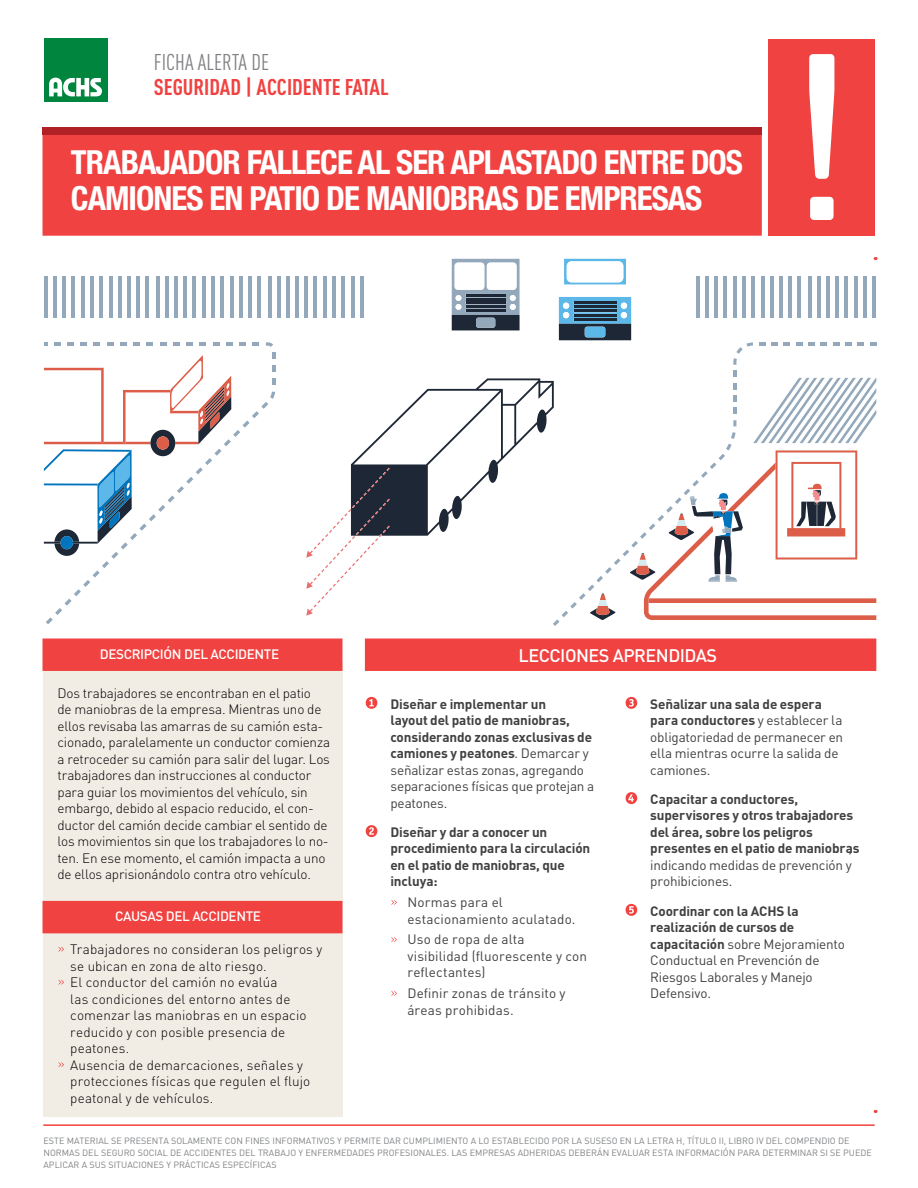
<style>
.page{position:relative;width:918px;height:1188px;background:#fff}
.page>*{position:absolute;margin:0;border:0;box-sizing:border-box;transform-origin:0 0}
.t1{font:700 condensed 33px/36px "Helvetica Neue";letter-spacing:-.03em;color:#fff}
.t2{font:700 22.5px "DIN Cond";color:#f04240}
.t3{font:22.5px "DIN Cond";color:#808184}
.t4{font:500 18px "DIN Pro";letter-spacing:-.03em;color:#fff}
.t5{font:300 13.5px/16.5px "DIN Pro";letter-spacing:-.005em;color:#000}
.t6{font:700 13.5px/16.5px "DIN Pro";letter-spacing:-.01em;color:#414042}
.t7{font:13.5px/16.5px "DIN Pro";color:#414042}
.t8{font:500 13.5px "DIN Pro";letter-spacing:-.03em;color:#fff}
.t9{font:9px/12px "DIN Pro";color:#808285}
.s1{font-weight:400}
.s2{font-weight:700}
</style>
<div class="page">
<div style="left:43px;top:662px;width:299px;height:455px;background:#f1ece4"></div>
<div style="left:43px;top:639px;width:299px;height:32px;background:#f04240"></div>
<div style="left:365px;top:639px;width:511px;height:32px;background:#f04240"></div>
<div style="left:43px;top:901px;width:299px;height:32px;background:#f04240"></div>
<svg style="left:59px;top:947px;width:5px;height:5px"></svg>
<svg style="left:59px;top:980px;width:5px;height:5px"></svg>
<svg style="left:59px;top:1062px;width:5px;height:5px"></svg>
<svg style="left:366px;top:697px;width:11px;height:12px"></svg>
<svg style="left:366px;top:825px;width:11px;height:12px"></svg>
<svg style="left:392px;top:900px;width:5px;height:5px"></svg>
<svg style="left:392px;top:937px;width:5px;height:5px"></svg>
<svg style="left:392px;top:991px;width:5px;height:5px"></svg>
<div style="left:43px;top:134px;width:719px;height:102px;background:#f04240"></div>
<div style="left:43px;top:127px;width:719px;height:7px;background:#b12024"></div>
<div style="left:769px;top:39px;width:106px;height:196px;background:#f04240"></div>
<svg style="left:809px;top:54px;width:25px;height:166px"></svg>
<svg style="left:626px;top:697px;width:11px;height:12px"></svg>
<svg style="left:626px;top:792px;width:11px;height:12px"></svg>
<svg style="left:626px;top:904px;width:11px;height:12px"></svg>
<svg style="left:452px;top:259px;width:68px;height:71px"></svg>
<div style="left:476px;top:318px;width:19px;height:10px;background:#93a8ba;border-radius:2px"></div>
<svg style="left:559px;top:297px;width:72px;height:43px;background:#436c87"></svg>
<div style="left:585px;top:327px;width:20px;height:10px;background:#5bb8e8;border-radius:3px"></div>
<svg style="left:564px;top:259px;width:62px;height:25px"></svg>
<div style="left:567px;top:261px;width:56px;height:21px;background:#fff;border-radius:5px"></div>
<hr style="left:44px;top:276px;width:4px;height:42px;background:#93a8ba">
<hr style="left:53px;top:276px;width:4px;height:42px;background:#93a8ba">
<hr style="left:62px;top:276px;width:4px;height:42px;background:#93a8ba">
<hr style="left:71px;top:276px;width:4px;height:42px;background:#93a8ba">
<hr style="left:81px;top:276px;width:3px;height:42px;background:#93a8ba">
<hr style="left:90px;top:276px;width:4px;height:42px;background:#93a8ba">
<hr style="left:99px;top:276px;width:4px;height:42px;background:#93a8ba">
<hr style="left:109px;top:276px;width:3px;height:42px;background:#93a8ba">
<hr style="left:118px;top:276px;width:4px;height:42px;background:#93a8ba">
<hr style="left:127px;top:276px;width:4px;height:42px;background:#93a8ba">
<hr style="left:136px;top:276px;width:4px;height:42px;background:#93a8ba">
<hr style="left:145px;top:276px;width:4px;height:42px;background:#93a8ba">
<hr style="left:156px;top:276px;width:3px;height:42px;background:#93a8ba">
<hr style="left:165px;top:276px;width:4px;height:42px;background:#93a8ba">
<hr style="left:174px;top:276px;width:4px;height:42px;background:#93a8ba">
<hr style="left:183px;top:276px;width:4px;height:42px;background:#93a8ba">
<hr style="left:193px;top:276px;width:3px;height:42px;background:#93a8ba">
<hr style="left:202px;top:276px;width:3px;height:42px;background:#93a8ba">
<hr style="left:211px;top:276px;width:4px;height:42px;background:#93a8ba">
<hr style="left:220px;top:276px;width:4px;height:42px;background:#93a8ba">
<hr style="left:230px;top:276px;width:3px;height:42px;background:#93a8ba">
<hr style="left:239px;top:276px;width:4px;height:42px;background:#93a8ba">
<hr style="left:248px;top:276px;width:4px;height:42px;background:#93a8ba">
<hr style="left:257px;top:276px;width:4px;height:42px;background:#93a8ba">
<hr style="left:268px;top:276px;width:3px;height:42px;background:#93a8ba">
<hr style="left:277px;top:276px;width:4px;height:42px;background:#93a8ba">
<hr style="left:286px;top:276px;width:4px;height:42px;background:#93a8ba">
<hr style="left:295px;top:276px;width:4px;height:42px;background:#93a8ba">
<hr style="left:304px;top:276px;width:4px;height:42px;background:#93a8ba">
<hr style="left:314px;top:276px;width:3px;height:42px;background:#93a8ba">
<hr style="left:323px;top:276px;width:4px;height:42px;background:#93a8ba">
<hr style="left:332px;top:276px;width:4px;height:42px;background:#93a8ba">
<hr style="left:342px;top:276px;width:3px;height:42px;background:#93a8ba">
<hr style="left:351px;top:276px;width:4px;height:42px;background:#93a8ba">
<hr style="left:360px;top:276px;width:4px;height:42px;background:#93a8ba">
<hr style="left:696px;top:276px;width:4px;height:42px;background:#93a8ba">
<hr style="left:705px;top:276px;width:4px;height:42px;background:#93a8ba">
<hr style="left:714px;top:276px;width:4px;height:42px;background:#93a8ba">
<hr style="left:724px;top:276px;width:3px;height:42px;background:#93a8ba">
<hr style="left:733px;top:276px;width:4px;height:42px;background:#93a8ba">
<hr style="left:742px;top:276px;width:4px;height:42px;background:#93a8ba">
<hr style="left:752px;top:276px;width:3px;height:42px;background:#93a8ba">
<hr style="left:761px;top:276px;width:3px;height:42px;background:#93a8ba">
<hr style="left:770px;top:276px;width:4px;height:42px;background:#93a8ba">
<hr style="left:779px;top:276px;width:4px;height:42px;background:#93a8ba">
<hr style="left:788px;top:276px;width:4px;height:42px;background:#93a8ba">
<hr style="left:798px;top:276px;width:3px;height:42px;background:#93a8ba">
<hr style="left:808px;top:276px;width:4px;height:42px;background:#93a8ba">
<hr style="left:817px;top:276px;width:4px;height:42px;background:#93a8ba">
<hr style="left:826px;top:276px;width:4px;height:42px;background:#93a8ba">
<hr style="left:835px;top:276px;width:4px;height:42px;background:#93a8ba">
<hr style="left:845px;top:276px;width:3px;height:42px;background:#93a8ba">
<hr style="left:854px;top:276px;width:4px;height:42px;background:#93a8ba">
<hr style="left:863px;top:276px;width:4px;height:42px;background:#93a8ba">
<hr style="left:873px;top:276px;width:3px;height:42px;background:#93a8ba">
<svg style="left:759px;top:342px;width:6px;height:3px"></svg>
<svg style="left:796px;top:342px;width:6px;height:3px"></svg>
<svg style="left:784px;top:342px;width:6px;height:3px"></svg>
<svg style="left:771px;top:342px;width:7px;height:3px"></svg>
<svg style="left:821px;top:342px;width:6px;height:3px"></svg>
<svg style="left:808px;top:342px;width:7px;height:3px"></svg>
<svg style="left:833px;top:342px;width:6px;height:3px"></svg>
<svg style="left:870px;top:342px;width:6px;height:3px"></svg>
<svg style="left:858px;top:342px;width:6px;height:3px"></svg>
<svg style="left:845px;top:342px;width:7px;height:3px"></svg>
<svg style="left:733px;top:342px;width:20px;height:23px"></svg>
<svg style="left:306px;top:371px;width:570px;height:255px"></svg>
<svg style="left:44px;top:342px;width:231px;height:282px"></svg>
<div style="left:44px;top:39px;width:63px;height:63px;background:#00853f"></div>
<svg style="left:49px;top:78px;width:53px;height:18px"></svg>
<hr style="left:43px;top:1124px;width:832px;height:2px;background:#f04240">
<h2 class="t3" style="left:154px;top:49px;width:117px">FICHA ALERTA DE</h2>
<h2 class="t2" style="left:154px;top:74px;width:236px">SEGURIDAD | ACCIDENTE FATAL</h2>
<h1 class="t1" style="left:71px;top:142px;width:674px">TRABAJADOR FALLECE AL SER APLASTADO ENTRE DOS<br>CAMIONES EN PATIO DE MANIOBRAS DE EMPRESAS</h1>
<p class="t8" style="left:100px;top:644px;width:181px">DESCRIPCIÓN DEL ACCIDENTE</p>
<h3 class="t4" style="left:519px;top:643px;width:200px">LECCIONES APRENDIDAS</h3>
<p class="t5" style="left:58px;top:684px;width:274px">Dos trabajadores se encontraban en el patio<br>de maniobras de la empresa. Mientras uno de ellos revisaba las amarras de su camión esta&shy;cionado, paralelamente un conductor comienza a retroceder su camión para salir del lugar. Los trabajadores dan instrucciones al conductor para guiar los movimientos del vehículo, sin embargo, debido al espacio reducido, el con&shy;ductor del camión decide cambiar el sentido de los movimientos sin que los trabajadores lo no&shy;ten. En ese momento, el camión impacta a uno de ellos aprisionándolo contra otro vehículo.</p>
<p class="t8" style="left:115px;top:907px;width:147px">CAUSAS DEL ACCIDENTE</p>
<p class="t5" style="left:70px;top:940px;width:253px">Trabajadores no consideran los peligros y se ubican en zona de alto riesgo.<br>El conductor del camión no evalúa<br>las condiciones del entorno antes de comenzar las maniobras en un espacio reducido y con posible presencia de peatones.<br>Ausencia de demarcaciones, señales y protecciones físicas que regulen el flujo peatonal y de vehículos.</p>
<p class="t6" style="left:390px;top:695px;width:205px">Diseñar e implementar un<br>layout del patio de maniobras, considerando zonas exclusivas de camiones y peatones<span class="s1">. Demarcar y señalizar estas zonas, agregando separaciones físicas que protejan a peatones.</span></p>
<p class="t6" style="left:390px;top:823px;width:201px">Diseñar y dar a conocer un procedimiento para la circulación en el patio de maniobras, que incluya:</p>
<p class="t7" style="left:407px;top:894px;width:170px">Normas para el estacionamiento aculatado.</p>
<p class="t7" style="left:407px;top:931px;width:181px">Uso de ropa de alta visibilidad (fluorescente y con reflectantes)</p>
<p class="t7" style="left:407px;top:984px;width:160px">Definir zonas de tránsito y áreas prohibidas.</p>
<p class="t7" style="left:650px;top:695px;width:194px"><span class="s2">Señalizar una sala de espera para conductores</span> y establecer la obligatoriedad de permanecer en ella mientras ocurre la salida de camiones.</p>
<p class="t6" style="left:650px;top:790px;width:211px">Capacitar a conductores, supervisores y otros trabajadores del área, sobre los peligros presentes en el patio de maniobra<span class="s1">,</span> s <span class="s1">indicando medidas de prevención y prohibiciones.</span></p>
<p class="t7" style="left:650px;top:902px;width:196px"><span class="s2">Coordinar con la ACHS la realización de cursos de capacitación</span> sobre Mejoramiento<br>Conductual en Prevención de<br>Riesgos Laborales y Manejo<br>Defensivo.</p>
<p class="t9" style="left:44px;top:1135px;width:830px">ESTE MATERIAL SE PRESENTA SOLAMENTE CON FINES INFORMATIVOS Y PERMITE DAR CUMPLIMIENTO A LO ESTABLECIDO POR LA SUSESO EN LA LETRA H, TÍTULO II, LIBRO IV DEL COMPENDIO DE<br>NORMAS DEL SEGURO SOCIAL DE ACCIDENTES DEL TRABAJO Y ENFERMEDADES PROFESIONALES. LAS EMPRESAS ADHERIDAS DEBERÁN EVALUAR ESTA INFORMACIÓN PARA DETERMINAR SI SE PUEDE<br>APLICAR A SUS SITUACIONES Y PRÁCTICAS ESPECÍFICAS</p>
</div>
